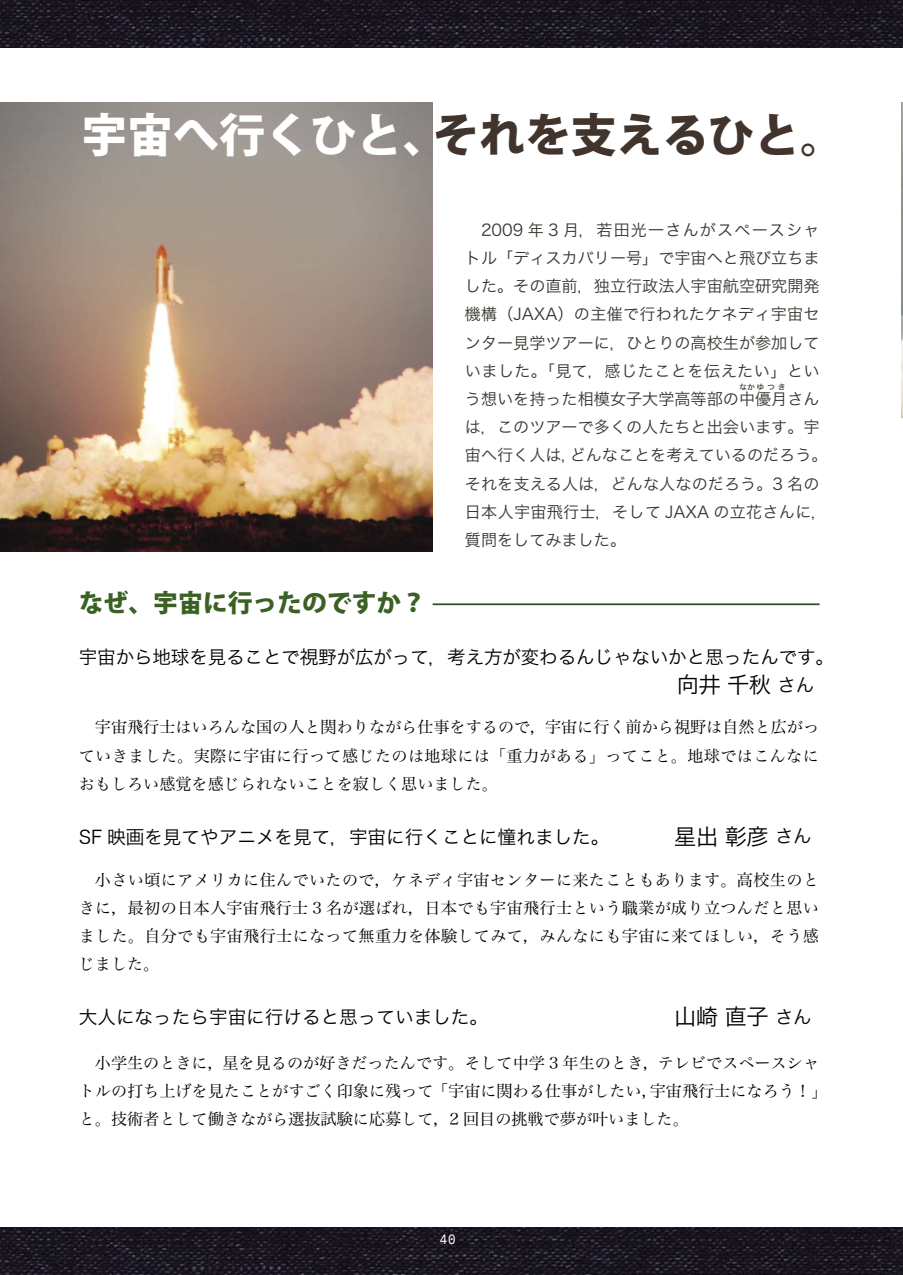
<style>
.page{position:relative;width:903px;height:1275px;background:#fff}
.page>*{position:absolute;margin:0;border:0;box-sizing:border-box;transform-origin:0 0}
.t1{font:800 45.85px "Koz Go Pro";color:#40342c}
.t2{font:800 24.85px "Koz Go Pro";color:#3a6023}
.t3{font:22.4px "Hira Kaku Pro W3";letter-spacing:-.025em;color:#000}
.t4{font:18.55px "Hira Kaku Pro W3";color:#000}
.t5{font:16.1px/28.2px "Hira Min Pro W3";color:#000;text-align:justify}
.t6{font:16.1px/28.2px "Hira Kaku Pro W3";color:#39352f;text-align:justify}
.t7{font:13.65px "Andale Mono";color:#fff}
.t8{font:8.05px "Hira Kaku Pro W3";letter-spacing:.25em;color:#39352f}
.s1{color:#fff}
.s2{font-size:18.55px}
</style>
<div class="page">
<img style="left:0;top:0;width:902px;height:47px">
<img style="left:0;top:1228px;width:902px;height:47px">
<img style="left:902px;top:0;width:1px;height:47px">
<img style="left:902px;top:1228px;width:1px;height:47px">
<img style="left:0;top:102px;width:433px;height:449px">
<hr style="left:433px;top:603px;width:386px;height:2px;background:#30501d">
<img style="left:901px;top:102px;width:2px;height:315px">
<p class="t1" style="left:81px;top:105px;width:766px"><span class="s1">宇宙へ行くひと、</span>それを支えるひと。</p>
<p class="t2" style="left:79px;top:586px;width:349px">なぜ、宇宙に行ったのですか？</p>
<p class="t6" style="left:465px;top:214px;width:356px">　2009 年 3 月，若田光一さんがスペースシャトル「ディスカバリー号」で宇宙へと飛び立ちました。その直前，独立行政法人宇宙航空研究開発機構（JAXA）の主催で行われたケネディ宇宙センター見学ツアーに，ひとりの高校生が参加していました。「見て，感じたことを伝えたい」という想いを持った相模女子大学高等部の中優月さん</p>
<p class="t8" style="left:739px;top:380px;width:49px">なかゆつき</p>
<p class="t6" style="left:465px;top:412px;width:364px;text-align:left">は，このツアーで多くの人たちと出会います。宇宙へ行く人は，どんなことを考えているのだろう。それを支える人は，どんな人なのだろう。3 名の日本人宇宙飛行士，そして JAXA の立花さんに，質問をしてみました。</p>
<p class="t4" style="left:79px;top:641px;width:757px">宇宙から地球を見ることで視野が広がって，考え方が変わるんじゃないかと思ったんです。</p>
<p class="t3" style="left:677px;top:665px;width:139px">向井 千秋 <span class="s2">さん</span></p>
<p class="t5" style="left:79px;top:712px;width:742px;text-indent:16px">宇宙飛行士はいろんな国の人と関わりながら仕事をするので，宇宙に行く前から視野は自然と広がっていきました。実際に宇宙に行って感じたのは地球には「重力がある」ってこと。地球ではこんなにおもしろい感覚を感じられないことを寂しく思いました。</p>
<p class="t4" style="left:79px;top:820px;width:532px">SF 映画を見てやアニメを見て，宇宙に行くことに憧れました。</p>
<p class="t3" style="left:674px;top:816px;width:139px">星出 彰彦<span class="s2">さん</span></p>
<p class="t5" style="left:79px;top:864px;width:742px;text-indent:16px">小さい頃にアメリカに住んでいたので，ケネディ宇宙センターに来たこともあります。高校生のときに，最初の日本人宇宙飛行士 3 名が選ばれ，日本でも宇宙飛行士という職業が成り立つんだと思いました。自分でも宇宙飛行士になって無重力を体験してみて，みんなにも宇宙に来てほしい，そう感じました。</p>
<p class="t4" style="left:79px;top:1001px;width:411px">大人になったら宇宙に行けると思っていました。</p>
<p class="t3" style="left:674px;top:997px;width:139px">山崎 直子<span class="s2">さん</span></p>
<p class="t5" style="left:79px;top:1047px;width:750px;text-align:left">　小学生のときに，星を見るのが好きだったんです。そして中学 3 年生のとき，テレビでスペースシャトルの打ち上げを見たことがすごく印象に残って「宇宙に関わる仕事がしたい，宇宙飛行士になろう！」と。技術者として働きながら選抜試験に応募して，2 回目の挑戦で夢が叶いました。</p>
<p class="t7" style="left:440px;top:1232px;width:18px">40</p>
</div>
